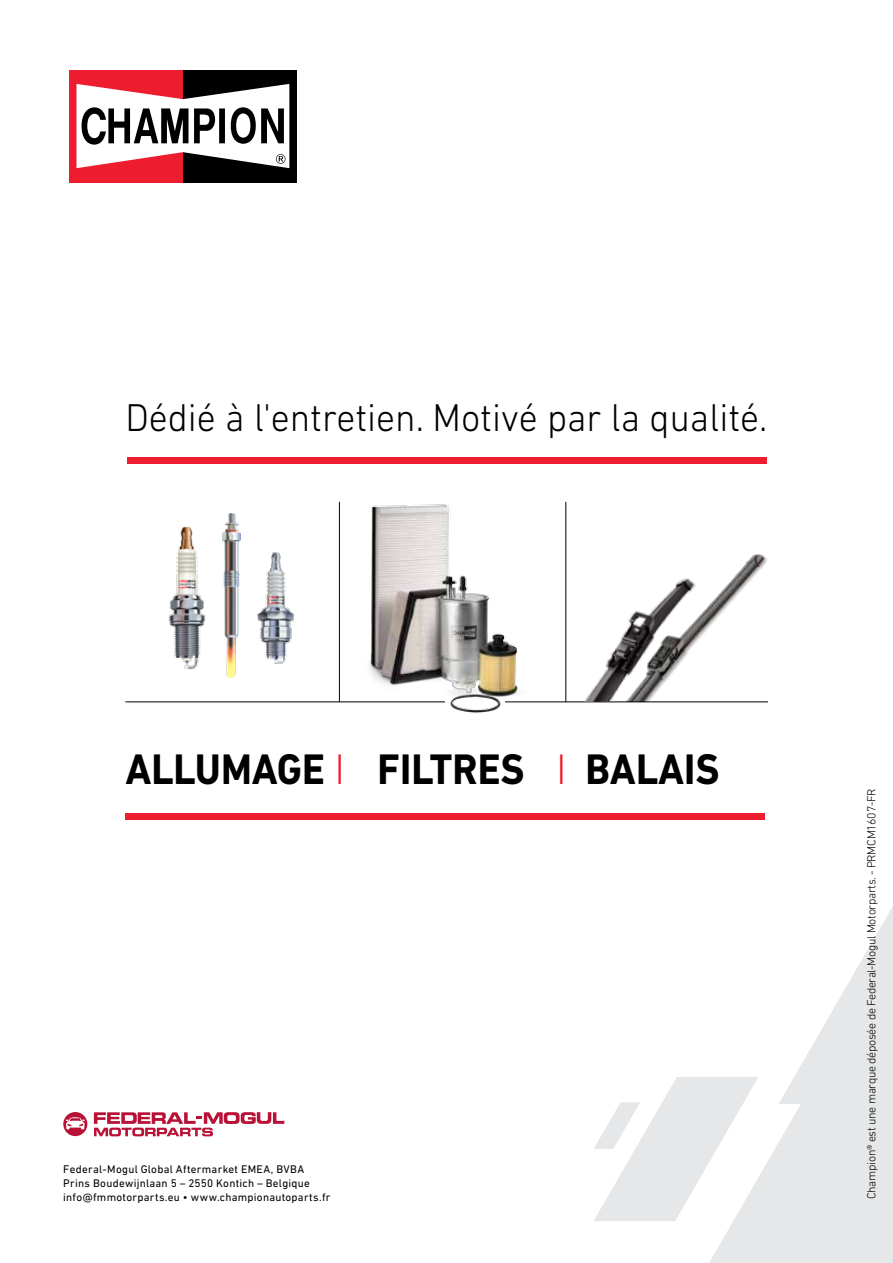
<style>
.page{position:relative;width:893px;height:1263px;background:#fff}
.page>*{position:absolute;margin:0;border:0;box-sizing:border-box;transform-origin:0 0}
.t1{font:700 43.5px "DIN Next LT Pro";color:#000;scale:.93 1}
.t2{font:300 39.45px "DIN Next LT Pro";color:#000;scale:.96 1}
.t3{font:300 12px "DIN Next LT Pro";letter-spacing:-.025em;color:#000}
.t4{font:11.25px/14.2px "DIN Next W1 G";letter-spacing:.025em;color:#000}
.s1{font-weight:300;color:#ed1c2e}
</style>
<div class="page">
<svg style="left:94px;top:1112px;width:190px;height:24px"></svg>
<svg style="left:63px;top:1112px;width:24px;height:24px"></svg>
<div style="left:69px;top:70px;width:114px;height:112px;background:#ed1c2e"></div>
<div style="left:183px;top:70px;width:114px;height:112px;background:#000"></div>
<svg style="left:76px;top:84px;width:213px;height:84px"></svg>
<svg style="left:709px;top:1104px;width:184px;height:159px;background:#e8e9ea"></svg>
<svg style="left:779px;top:906px;width:114px;height:198px"></svg>
<svg style="left:594px;top:1077px;width:164px;height:144px"></svg>
<hr style="left:339px;top:502px;width:1px;height:200px;background:#000">
<img style="left:700px;top:554px;width:68px;height:148px">
<hr style="left:566px;top:502px;width:1px;height:200px;background:#000">
<hr style="left:125px;top:702px;width:643px;height:1px;background:#000">
<img style="left:358px;top:504px;width:169px;height:209px">
<div style="left:125px;top:813px;width:640px;height:7px;background:#ed1c2e"></div>
<div style="left:127px;top:457px;width:640px;height:6px;background:#ed1c2e"></div>
<img style="left:169px;top:526px;width:36px;height:144px">
<img style="left:222px;top:513px;width:18px;height:165px">
<img style="left:257px;top:552px;width:37px;height:112px">
<img style="left:578px;top:578px;width:122px;height:124px">
<h2 class="t2" style="left:125px;top:395px;width:670px">Dédié à l'entretien. Motivé par la qualité.</h2>
<h1 class="t1" style="left:125px;top:744px;width:403px">ALLUMAGE <span class="s1">I</span> FILTRES</h1>
<h1 class="t1" style="left:556px;top:744px;width:156px"><span class="s1">I</span> BALAIS</h1>
<p class="t4" style="left:63px;top:1161px;width:269px">Federal-Mogul Global Aftermarket EMEA, BVBA<br>Prins Boudewijnlaan 5 – 2550 Kontich – Belgique info@fmmotorparts.eu • www.championautoparts.fr</p>
<p class="t3" style="left:864px;top:1199px;width:412px;rotate:-90deg">Champion® est une marque déposée de Federal-Mogul Motorparts. - PRMCM 1607-FR</p>
</div>
